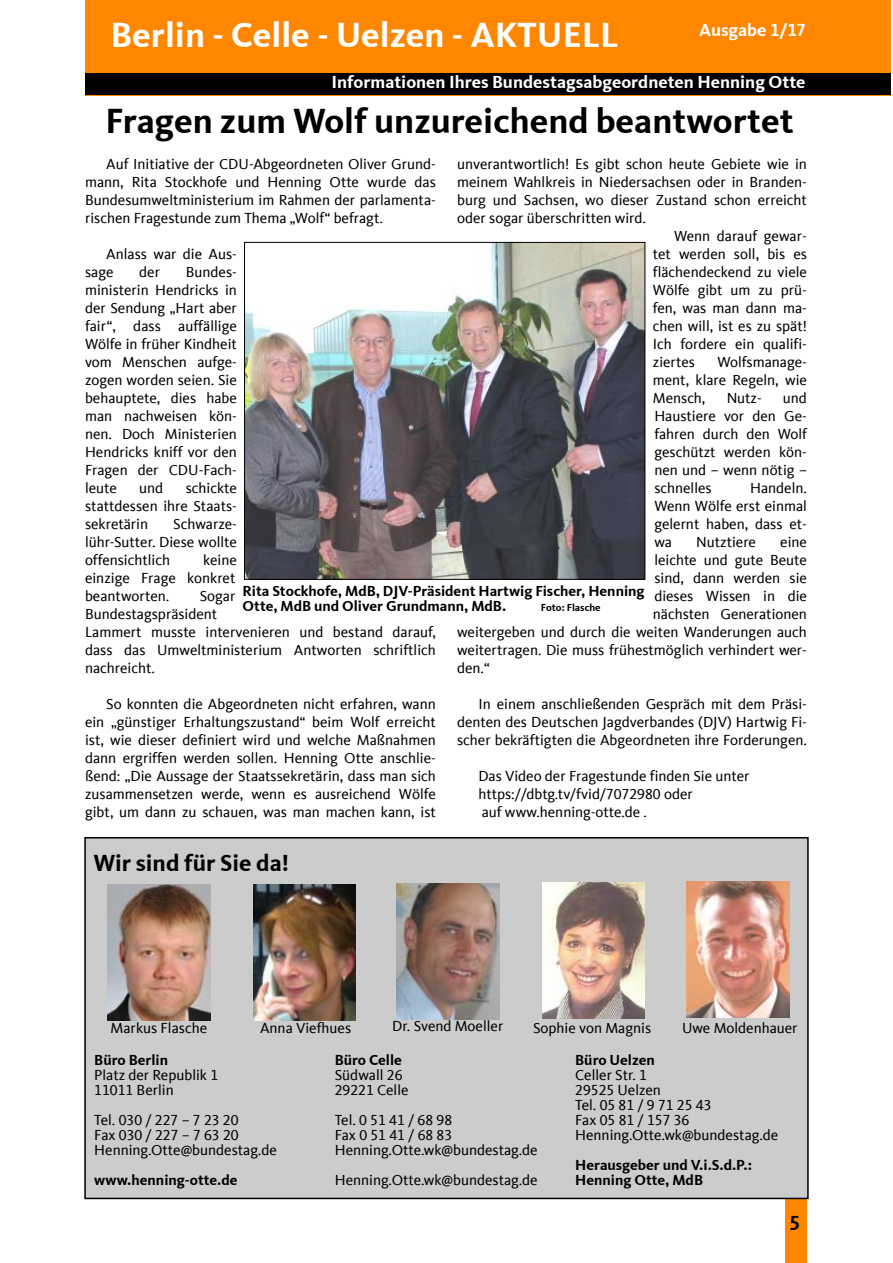
<style>
.page{position:relative;width:893px;height:1263px;background:#fff}
.page>*{position:absolute;margin:0;border:0;box-sizing:border-box;transform-origin:0 0}
.t1{font:700 36px "CDU Kievit Tab";color:#000}
.t2{font:700 36px "CDU Kievit Tab";color:#fff}
.t3{font:700 24px "CDU Kievit Tab";color:#000}
.t4{font:700 21px "CDU Kievit Tab";color:#000}
.t5{font:700 18px "CDU Kievit Tab";color:#fff}
.t6{font:15px/18px "CDU Kievit Tab";color:#000;text-align:justify}
.t7{font:700 15px/15px "CDU Kievit Tab";color:#000}
.t8{font:700 10.5px "CDU Kievit Tab";color:#000}
</style>
<div class="page">
<div style="left:85px;top:0;width:806px;height:95px;background:#ff8700"></div>
<div style="left:85px;top:73px;width:806px;height:22px;background:#000"></div>
<div style="left:785px;top:1199px;width:21px;height:64px;background:#ff8700"></div>
<div style="left:85px;top:838px;width:723px;height:360px;background:#ccc"></div>
<div style="left:84px;top:837px;width:725px;height:362px;border:2px solid #000"></div>
<img style="left:253px;top:884px;width:103px;height:136px">
<img style="left:108px;top:885px;width:103px;height:136px">
<img style="left:396px;top:883px;width:103px;height:136px">
<img style="left:542px;top:882px;width:103px;height:136px">
<img style="left:686px;top:881px;width:103px;height:136px">
<img style="left:247px;top:244px;width:396px;height:333px">
<div style="left:245px;top:242px;width:400px;height:337px;border:1px solid #000"></div>
<h1 class="t2" style="left:111px;top:22px;width:510px">Berlin - Celle - Uelzen - AKTUELL</h1>
<p class="t5" style="left:331px;top:76px;width:476px">Informationen Ihres Bundestagsabgeordneten Henning Otte</p>
<p class="t5" style="left:699px;top:24px;width:109px">Ausgabe 1/17</p>
<h1 class="t1" style="left:105px;top:108px;width:690px">Fragen zum Wolf unzureichend beantwortet</h1>
<p class="t6" style="left:85px;top:156px;width:352px;text-indent:21px">Auf Initiative der CDU-Abgeordneten Oliver Grund&shy;mann, Rita Stockhofe und Henning Otte wurde das Bundesumweltministerium im Rahmen der parlamenta&shy;rischen Fragestunde zum Thema „Wolf“ befragt.</p>
<p class="t6" style="left:85px;top:246px;width:153px;text-indent:21px">Anlass war die Aus&shy;sage</p>
<p class="t6" style="left:457px;top:155px;width:351px">unverantwortlich! Es gibt schon heute Gebiete wie in</p>
<p class="t6" style="left:457px;top:173px;width:351px">meinem Wahlkreis in Niedersachsen oder in Branden-</p>
<p class="t6" style="left:457px;top:191px;width:351px">burg und Sachsen, wo dieser Zustand schon erreicht</p>
<p class="t6" style="left:457px;top:209px;width:190px">oder sogar überschritten wird.</p>
<p class="t6" style="left:674px;top:227px;width:134px">Wenn darauf gewar-</p>
<p class="t6" style="left:653px;top:245px;width:156px">tet werden soll, bis es</p>
<p class="t6" style="left:653px;top:263px;width:156px">flächendeckend zu viele</p>
<p class="t6" style="left:653px;top:281px;width:156px">Wölfe gibt um zu prü-</p>
<p class="t6" style="left:653px;top:299px;width:156px">fen, was man dann ma-</p>
<p class="t6" style="left:653px;top:317px;width:156px">chen will, ist es zu spät!</p>
<p class="t6" style="left:653px;top:335px;width:156px">Ich fordere ein qualifi-</p>
<p class="t6" style="left:653px;top:353px;width:44px">ziertes</p>
<p class="t6" style="left:85px;top:264px;width:153px;text-indent:101px">Bundes&shy;ministerin Hendricks in der Sendung „Hart aber fair“, dass auffällige Wölfe in früher Kindheit vom Menschen aufge&shy;zogen worden seien. Sie behauptete, dies habe man nachweisen kön&shy;nen. Doch Ministerien Hendricks kniff vor den Fragen der CDU-Fach&shy;leute</p>
<p class="t6" style="left:139px;top:264px;width:22px">der</p>
<p class="t6" style="left:653px;top:353px;width:156px;text-indent:65px">Wolfsmanage&shy;ment, klare Regeln, wie Mensch,</p>
<p class="t6" style="left:654px;top:389px;width:154px;text-indent:129px">und Haustiere vor den Ge&shy;fahren durch den Wolf geschützt werden kön&shy;nen und – wenn nötig – schnelles</p>
<p class="t6" style="left:727px;top:389px;width:36px">Nutz-</p>
<p class="t6" style="left:654px;top:479px;width:154px;text-indent:96px">Handeln.<br>Wenn Wölfe erst einmal gelernt haben, dass et&shy;wa</p>
<p class="t6" style="left:85px;top:480px;width:153px;text-indent:101px">schickte stattdessen ihre Staats&shy;sekretärin</p>
<p class="t6" style="left:139px;top:480px;width:26px">und</p>
<p class="t6" style="left:85px;top:516px;width:153px;text-indent:88px">Schwarze&shy;lühr-Sutter. Diese wollte offensichtlich</p>
<p class="t6" style="left:696px;top:533px;width:61px">Nutztiere</p>
<p class="t6" style="left:780px;top:533px;width:28px">eine</p>
<p class="t6" style="left:654px;top:551px;width:154px">leichte und gute Beute</p>
<p class="t6" style="left:654px;top:569px;width:154px">sind, dann werden sie</p>
<p class="t6" style="left:654px;top:587px;width:154px">dieses Wissen in die</p>
<p class="t6" style="left:653px;top:605px;width:156px">nächsten Generationen</p>
<p class="t6" style="left:457px;top:623px;width:351px">weitergeben und durch die weiten Wanderungen auch</p>
<p class="t6" style="left:457px;top:641px;width:351px">weitertragen. Die muss frühestmöglich verhindert wer-</p>
<p class="t6" style="left:457px;top:659px;width:34px">den.“</p>
<p class="t6" style="left:457px;top:695px;width:351px;text-indent:21px">In einem anschließenden Gespräch mit dem Präsi&shy;denten des Deutschen Jagdverbandes (DJV) Hartwig Fi&shy;scher bekräftigten die Abgeordneten ihre Forderungen.</p>
<p class="t6" style="left:478px;top:767px;width:273px;text-align:left">Das Video der Fragestunde finden Sie unter https://dbtg.tv/fvid/7072980 oder<br>auf www.henning-otte.de .</p>
<p class="t6" style="left:85px;top:552px;width:153px;text-indent:118px">keine einzige Frage konkret beantworten.</p>
<p class="t7" style="left:243px;top:584px;width:404px">Rita Stockhofe, MdB, DJV-Präsident Hartwig Fischer, Henning<br>Otte, MdB und Oliver Grundmann, MdB.</p>
<p class="t6" style="left:85px;top:588px;width:352px;text-align:left;text-indent:115px">Sogar<br>Bundestagspräsident<br>Lammert musste intervenieren und bestand darauf, dass das Umweltministerium Antworten schriftlich nachreicht.</p>
<p class="t6" style="left:85px;top:696px;width:352px;text-indent:21px">So konnten die Abgeordneten nicht erfahren, wann ein „günstiger Erhaltungszustand“ beim Wolf erreicht ist, wie dieser definiert wird und welche Maßnahmen dann ergriffen werden sollen. Henning Otte anschlie&shy;ßend: „Die Aussage der Staatssekretärin, dass man sich zusammensetzen werde, wenn es ausreichend Wölfe gibt, um dann zu schauen, was man machen kann, ist</p>
<p class="t8" style="left:541px;top:603px;width:61px">Foto: Flasche</p>
<h2 class="t3" style="left:94px;top:855px;width:197px">Wir sind für Sie da!</h2>
<p class="t6" style="left:111px;top:1019px;width:98px">Markus Flasche</p>
<p class="t6" style="left:260px;top:1019px;width:93px">Anna Viefhues</p>
<p class="t6" style="left:392px;top:1017px;width:113px">Dr. Svend Moeller</p>
<p class="t6" style="left:533px;top:1019px;width:120px">Sophie von Magnis</p>
<p class="t6" style="left:682px;top:1019px;width:117px">Uwe Moldenhauer</p>
<p class="t7" style="left:94px;top:1053px;width:75px">Büro Berlin</p>
<p class="t6" style="left:94px;top:1067px;width:125px;line-height:15px">Platz der Republik 1<br>11011 Berlin</p>
<p class="t6" style="left:94px;top:1112px;width:184px;line-height:15px;text-align:left">Tel. 030 / 227 – 7 23 20<br>Fax 030 / 227 – 7 63 20<br>Henning.Otte@bundestag.de</p>
<p class="t7" style="left:94px;top:1173px;width:145px">www.henning-otte.de</p>
<p class="t7" style="left:335px;top:1053px;width:69px">Büro Celle</p>
<p class="t6" style="left:335px;top:1067px;width:75px;line-height:15px">Südwall 26<br>29221 Celle</p>
<p class="t6" style="left:335px;top:1112px;width:204px;line-height:15px;text-align:left">Tel. 0 51 41 / 68 98<br>Fax05141/6883<br>Henning.Otte.wk@bundestag.de</p>
<p class="t6" style="left:335px;top:1171px;width:204px">Henning.Otte.wk@bundestag.de</p>
<p class="t7" style="left:575px;top:1053px;width:81px">Büro Uelzen</p>
<p class="t6" style="left:575px;top:1067px;width:204px;line-height:15px;text-align:left">Celler Str. 1<br>29525 Uelzen<br>Tel. 05 81 / 9 71 25 43<br>Fax 05 81 / 157 36<br>Henning.Otte.wk@bundestag.de</p>
<p class="t7" style="left:575px;top:1158px;width:178px">Herausgeber und V.i.S.d.P.:<br>Henning Otte, MdB</p>
<h3 class="t4" style="left:789px;top:1215px;width:12px">5</h3>
</div>
